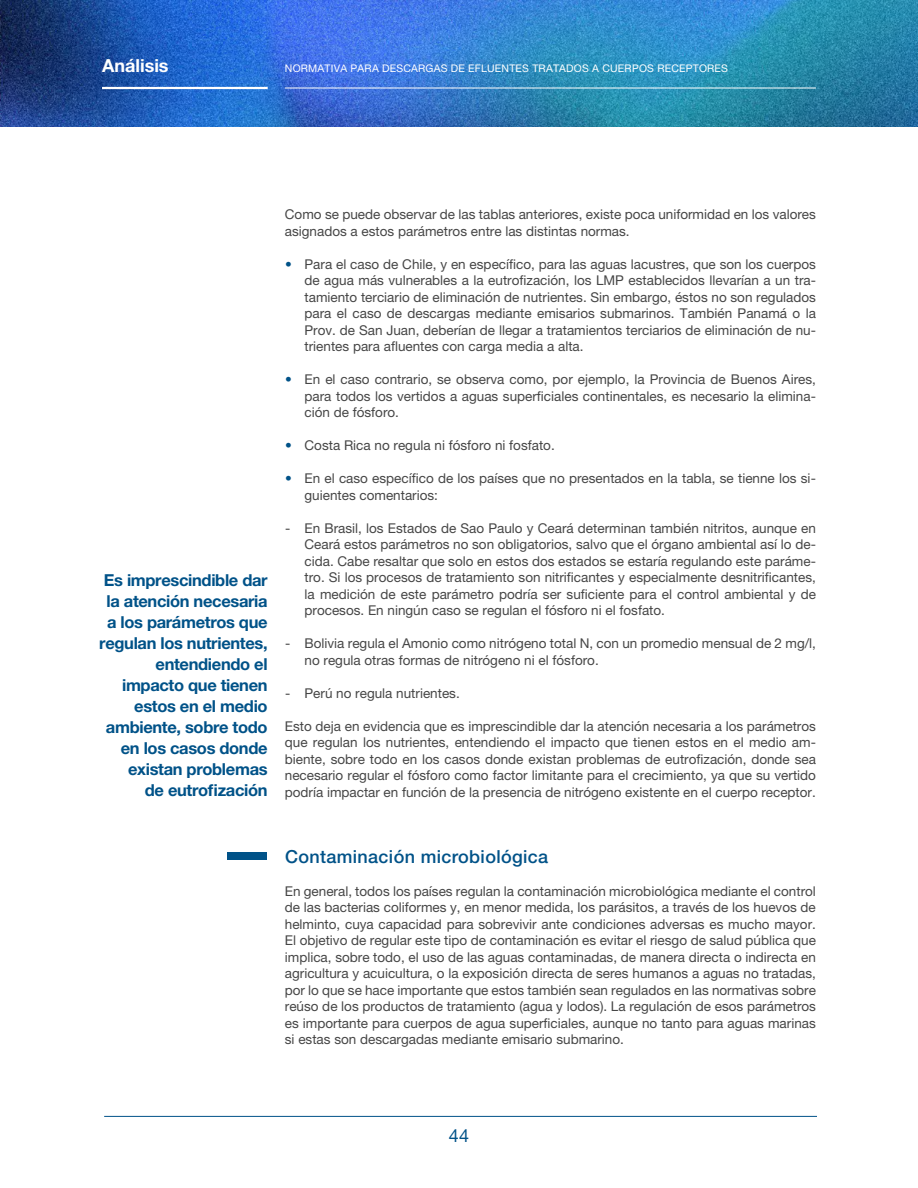
<style>
.page{position:relative;width:918px;height:1188px;background:#fff}
.page>*{position:absolute;margin:0;border:0;box-sizing:border-box;transform-origin:0 0}
.subtitulo{font:500 18px "Helvetica Neue LT Std";letter-spacing:.02em;color:#005288}
.t1{font:700 18px "Helvetica Neue LT Pro";color:#fff}
.t2{font:18px "Helvetica Neue LT Pro";color:#005288}
.destacado{font:700 16.5px/21px "Helvetica Neue LT Pro";letter-spacing:-.02em;color:#005288;text-align:right}
.punteo{font:13.5px/16.5px "Helvetica Neue LT Pro";color:#464646;text-align:justify}
.t3{font:10.5px "Helvetica Neue LT Pro";letter-spacing:.02em;color:#fff}
.s1{color:#005288}
</style>
<div class="page">
<img style="left:0;top:0;width:918px;height:126px">
<hr style="left:285px;top:88px;width:531px;height:1px;background:#fff">
<hr style="left:102px;top:87px;width:166px;height:2px;background:#fff">
<hr style="left:104px;top:1116px;width:713px;height:1px;background:#005288">
<div style="left:228px;top:852px;width:39px;height:7px;background:#005288"></div>
<h1 class="t1" style="left:102px;top:55px;width:68px">Análisis</h1>
<p class="t3" style="left:285px;top:62px;width:445px">NORMATIVA PARA DESCARGAS DE EFLUENTES TRATADOS A CUERPOS RECEPTORES</p>
<p class="destacado" style="left:99px;top:570px;width:170px">Es imprescindible dar la atención necesaria a los parámetros que regulan los nutrientes, entendiendo el impacto que tienen estos en el medio ambiente, sobre todo en los casos donde existan problemas<br>de eutrofización</p>
<p class="punteo" style="left:285px;top:206px;width:533px">Como se puede observar de las tablas anteriores, existe poca uniformidad en los valores asignados a estos parámetros entre las distintas normas.</p>
<p class="punteo" style="left:305px;top:255px;width:513px;text-indent:-20px"><span class="s1">•</span> Para el caso de Chile, y en específico, para las aguas lacustres, que son los cuerpos de agua más vulnerables a la eutrofización, los LMP establecidos llevarían a un tra&shy;tamiento terciario de eliminación de nutrientes. Sin embargo, éstos no son regulados para el caso de descargas mediante emisarios submarinos. También Panamá o la Prov. de San Juan, deberían de llegar a tratamientos terciarios de eliminación de nu&shy;trientes para afluentes con carga media a alta.</p>
<p class="punteo" style="left:305px;top:371px;width:513px;text-indent:-20px"><span class="s1">•</span> En el caso contrario, se observa como, por ejemplo, la Provincia de Buenos Aires, para todos los vertidos a aguas superficiales continentales, es necesario la elimina&shy;ción de fósforo.</p>
<p class="punteo" style="left:285px;top:437px;width:271px"><span class="s1">•</span> Costa Rica no regula ni fósforo ni fosfato.</p>
<p class="punteo" style="left:305px;top:470px;width:513px;text-indent:-20px"><span class="s1">•</span> En el caso específico de los países que no presentados en la tabla, se tienne los si&shy;guientes comentarios:</p>
<p class="punteo" style="left:305px;top:519px;width:513px;text-indent:-20px">- En Brasil, los Estados de Sao Paulo y Ceará determinan también nitritos, aunque en Ceará estos parámetros no son obligatorios, salvo que el órgano ambiental así lo de&shy;cida. Cabe resaltar que solo en estos dos estados se estaría regulando este paráme&shy;tro. Si los procesos de tratamiento son nitrificantes y especialmente desnitrificantes, la medición de este parámetro podría ser suficiente para el control ambiental y de procesos. En ningún caso se regulan el fósforo ni el fosfato.</p>
<p class="punteo" style="left:305px;top:635px;width:513px;text-indent:-20px">- Bolivia regula el Amonio como nitrógeno total N, con un promedio mensual de 2 mg/l, no regula otras formas de nitrógeno ni el fósforo.</p>
<p class="punteo" style="left:285px;top:684px;width:176px">- Perú no regula nutrientes.</p>
<p class="punteo" style="left:285px;top:717px;width:533px">Esto deja en evidencia que es imprescindible dar la atención necesaria a los parámetros que regulan los nutrientes, entendiendo el impacto que tienen estos en el medio am&shy;biente, sobre todo en los casos donde existan problemas de eutrofización, donde sea necesario regular el fósforo como factor limitante para el crecimiento, ya que su vertido podría impactar en función de la presencia de nitrógeno existente en el cuerpo receptor.</p>
<p class="subtitulo" style="left:285px;top:845px;width:265px">Contaminación microbiológica</p>
<p class="punteo" style="left:285px;top:882px;width:533px">En general, todos los países regulan la contaminación microbiológica mediante el control de las bacterias coliformes y, en menor medida, los parásitos, a través de los huevos de helminto, cuya capacidad para sobrevivir ante condiciones adversas es mucho mayor.<br>El objetivo de regular este tipo de contaminación es evitar el riesgo de salud pública que implica, sobre todo, el uso de las aguas contaminadas, de manera directa o indirecta en agricultura y acuicultura, o la exposición directa de seres humanos a aguas no tratadas, por lo que se hace importante que estos también sean regulados en las normativas sobre reúso de los productos de tratamiento (agua y lodos). La regulación de esos parámetros es importante para cuerpos de agua superficiales, aunque no tanto para aguas marinas si estas son descargadas mediante emisario submarino.</p>
<h1 class="t2" style="left:449px;top:1125px;width:22px">44</h1>
</div>
